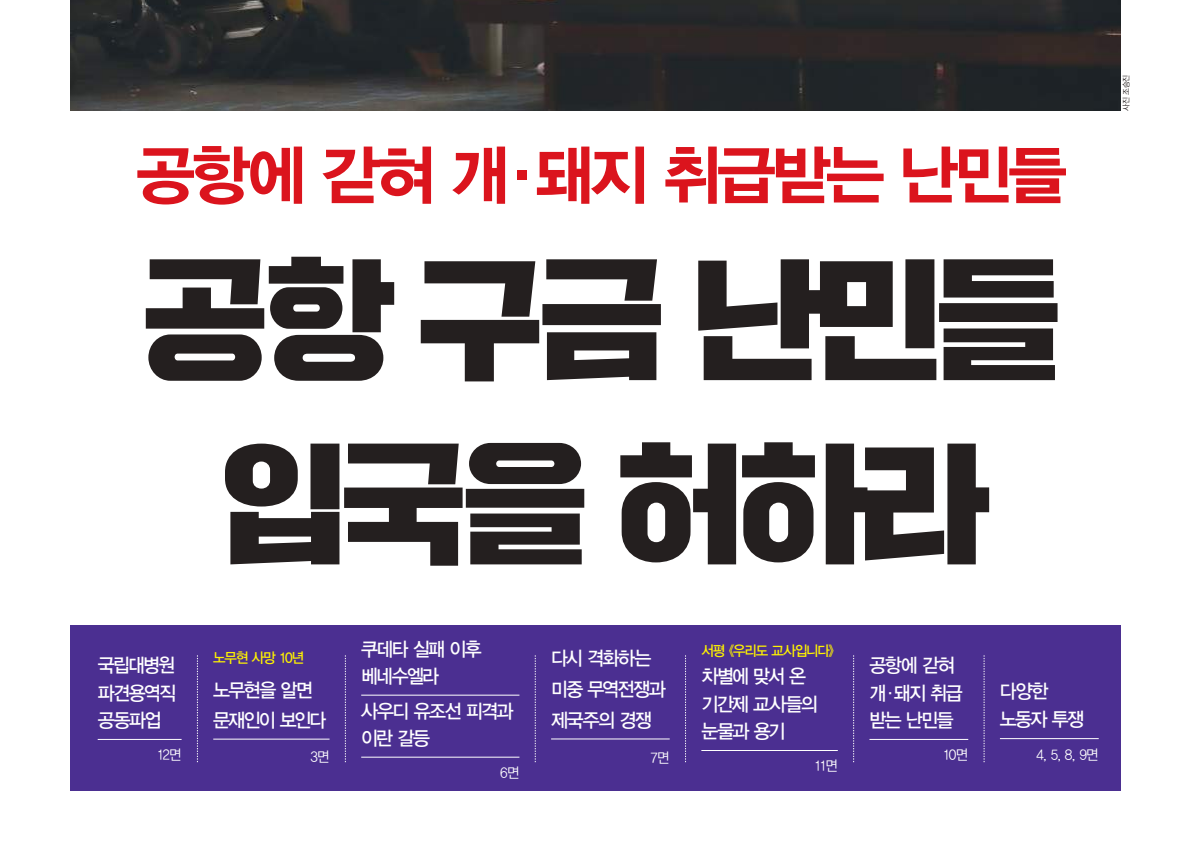
<style>
.page{position:relative;width:1191px;height:842px;background:#fff}
.page>*{position:absolute;margin:0;border:0;box-sizing:border-box;transform-origin:0 0}
.t1{font:130px/184.3px "SD Gd Gothic";letter-spacing:-.055em;color:#241f1f;text-align:center}
.t2{font:65px "YDVYGO Std 35";letter-spacing:-.065em;color:#db141d}
.t3{font:19.4px/27.7px "YDVYGO Std 33";letter-spacing:-.085em;color:#fff;scale:.95 1}
.t4{font:14.3px "YDVYGO Std 33";letter-spacing:-.08em;color:#fff300;scale:.95 1}
.t5{font:14.2px "YDVYGO Std 32";letter-spacing:-.075em;color:#fff;scale:.95 1}
.t6{font:7.8px "YDVYGO Std 32";color:#241f1f;scale:.95 1}
</style>
<div class="page">
<div style="left:70px;top:625px;width:1051px;height:166px;background:#4b2f91"></div>
<hr style="left:361px;top:695px;width:158px;height:1px;background:#fff">
<hr style="left:361px;top:757px;width:158px;height:1px;background:#fff">
<hr style="left:701px;top:750px;width:136px;height:1px;background:#fff">
<hr style="left:869px;top:739px;width:99px;height:1px;background:#fff">
<hr style="left:551px;top:739px;width:118px;height:1px;background:#fff">
<hr style="left:1000px;top:738px;width:98px;height:1px;background:#fff">
<hr style="left:213px;top:739px;width:116px;height:1px;background:#fff">
<hr style="left:98px;top:739px;width:84px;height:1px;background:#fff">
<svg style="left:197px;top:655px;width:1px;height:107px"></svg>
<svg style="left:345px;top:655px;width:1px;height:107px"></svg>
<svg style="left:853px;top:655px;width:1px;height:107px"></svg>
<svg style="left:685px;top:655px;width:1px;height:107px"></svg>
<svg style="left:984px;top:655px;width:1px;height:107px"></svg>
<svg style="left:535px;top:655px;width:1px;height:107px"></svg>
<img style="left:70px;top:0;width:1051px;height:111px">
<h2 class="t2" style="left:136px;top:142px;width:932px">공항에 갇혀 개·돼지 취급받는 난민들</h2>
<h1 class="t1" style="left:141px;top:227px;width:923px">공항 구금 난민들 입국을 허하라</h1>
<p class="t6" style="left:1122px;top:111px;width:39px;rotate:-90deg">사진 조승진</p>
<p class="t3" style="left:98px;top:652px;width:84px;text-align:justify">국립대병원 파견용역직 공동파업</p>
<p class="t5" style="left:157px;top:748px;width:28px">12면</p>
<p class="t4" style="left:213px;top:651px;width:97px">노무현 사망 10년</p>
<p class="t3" style="left:213px;top:676px;width:121px;line-height:29.8px">노무현을 알면 문재인이 보인다</p>
<p class="t5" style="left:310px;top:750px;width:22px">3면</p>
<p class="t3" style="left:361px;top:636px;width:128px;line-height:27.3px">쿠데타 실패 이후 베네수엘라</p>
<p class="t3" style="left:361px;top:698px;width:162px;line-height:27.3px">사우디 유조선 피격과 이란 갈등</p>
<p class="t5" style="left:500px;top:765px;width:22px">6면</p>
<p class="t3" style="left:551px;top:644px;width:122px;line-height:30.7px">다시 격화하는 미중 무역전쟁과 제국주의 경쟁</p>
<p class="t5" style="left:650px;top:750px;width:22px">7면</p>
<p class="t4" style="left:701px;top:643px;width:142px">서평 《우리도 교사입니다》</p>
<p class="t3" style="left:701px;top:663px;width:124px">차별에 맞서 온 기간제 교사들의 눈물과 용기</p>
<p class="t5" style="left:814px;top:759px;width:26px">11면</p>
<p class="t3" style="left:869px;top:652px;width:100px">공항에 갇혀 개·돼지 취급 받는 난민들</p>
<p class="t5" style="left:942px;top:748px;width:28px">10면</p>
<p class="t3" style="left:1000px;top:677px;width:90px;line-height:28.5px">다양한 노동자 투쟁</p>
<p class="t5" style="left:1036px;top:748px;width:67px">4, 5, 8, 9면</p>
</div>
